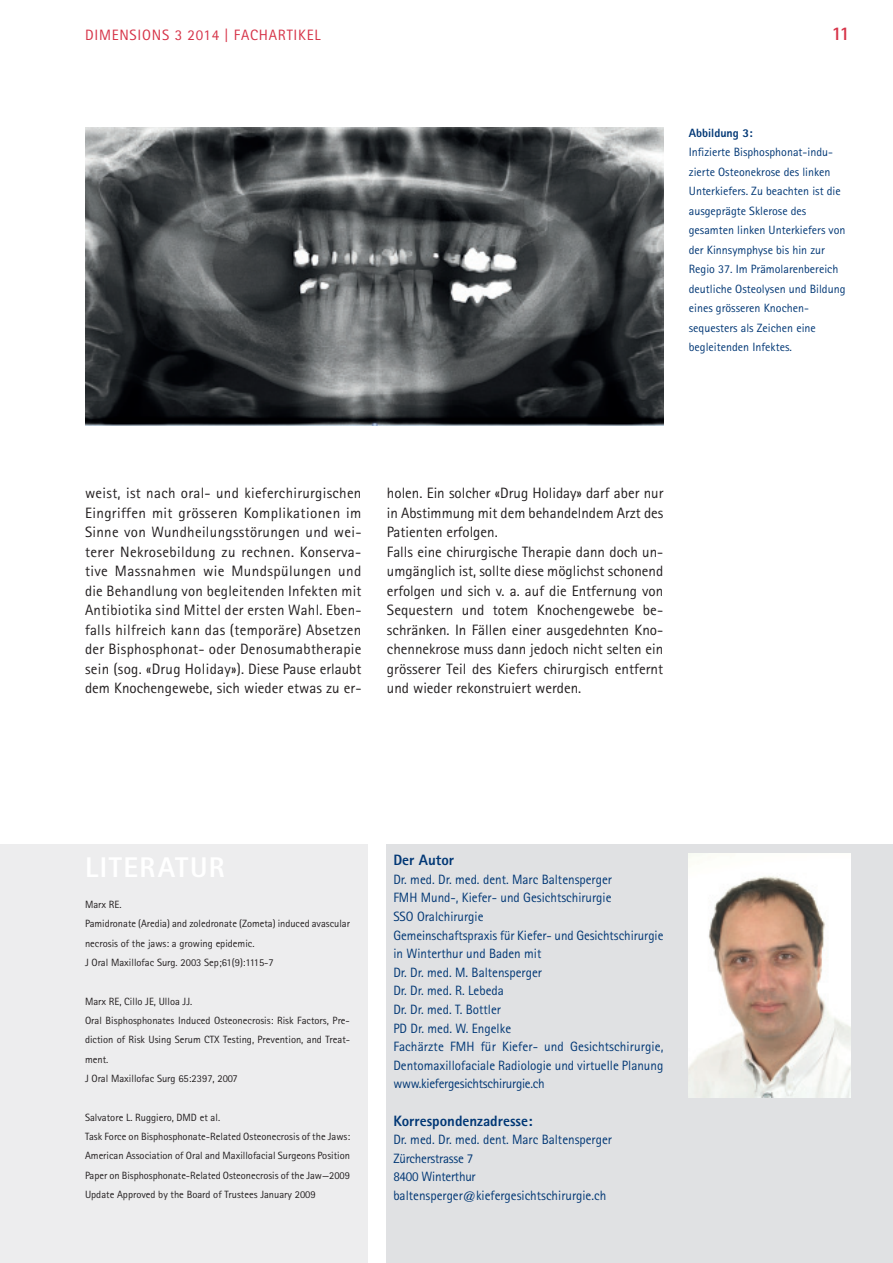
<style>
.page{position:relative;width:893px;height:1263px;background:#fff}
.page>*{position:absolute;margin:0;border:0;box-sizing:border-box;transform-origin:0 0}
.t1{font:700 19.5px "Rotis Sans Serif";color:#d63247}
.t2{font:15px/19.5px "Rotis Sans Serif";color:#231f20;text-align:justify}
.t3{font:800 15px "Rotis Sans Serif";color:#013775}
.t4{font:15px "Rotis Sans Serif";letter-spacing:.05em;color:#d63247}
.t5{font:13.5px/18.6px "Rotis Sans Serif";color:#013775}
.t6{font:12px/19.5px "Rotis Sans Serif";color:#013775}
.t7{font:800 12px "Rotis Sans Serif";color:#013775}
.t8{font:10.5px/19.4px "Rotis Sans Serif";color:#231f20}
</style>
<div class="page">
<img style="left:85px;top:128px;width:578px;height:297px">
<div style="left:387px;top:845px;width:506px;height:418px;background:#e0e1e3"></div>
<div style="left:0;top:845px;width:367px;height:418px;background:#ededee"></div>
<img style="left:689px;top:853px;width:161px;height:244px">
<p class="t4" style="left:85px;top:26px;width:237px">Dimensions 3 2014 | fachartikel</p>
<h1 class="t1" style="left:831px;top:21px;width:20px">11</h1>
<p class="t7" style="left:689px;top:125px;width:65px">Abbildung 3:</p>
<p class="t6" style="left:689px;top:143px;width:158px">I nfizierte Bisphosphonat-indu&shy;zierte Osteonekrose des linken<br>Unterkiefers. Zu beachten ist die ausgeprägte Sklerose des gesamten linken Unterkiefers von der Kinnsymphyse bis hin zur<br>Regio 37. I m Prämolarenbereich deutliche Osteolysen und Bildung eines grösseren Knochen&shy;sequesters als Zeichen eine begleitenden I nfektes.</p>
<p class="t2" style="left:85px;top:483px;width:278px">weist, ist nach oral- und kieferchirurgischen Eingriffen mit grösseren Komplikationen im Sinne von Wundheilungsstörungen und wei&shy;terer Nekrosebildung zu rechnen. Konserva&shy;tive Massnahmen wie M undspülungen und die Behandlung von begleitenden I nfekten mit Antibiotika sind M ittel der ersten Wahl. Eben&shy;falls hilfreich kann das (temporäre) Absetzen der Bisphosphonat- oder Denosumabtherapie sein (sog. «Drug Holiday»). Diese Pause erlaubt dem Knochengewebe, sich wieder etwas zu er-</p>
<p class="t2" style="left:387px;top:483px;width:278px;text-align:left">holen. Ein solcher «Drug Holiday» darf aber nur in Abstimmung mit dem behandelndem Arzt des Patienten erfolgen.<br>Falls eine chirurgische Therapie dann doch un&shy;umgänglich ist, sollte diese möglichst schonend erfolgen und sich v. a. auf die Entfernung von Sequestern und totem Knochengewebe be&shy;schränken. I n Fällen einer ausgedehnten Kno&shy;chennekrose muss dann jedoch nicht selten ein grösserer Teil des Kiefers chirurgisch entfernt und wieder rekonstruiert werden.</p>
<p class="t8" style="left:85px;top:894px;width:266px">Marx RE.<br>Pamidronate (Aredia) and zoledronate (Zometa) induced avascular necrosis of the jaws: a growing epidemic.<br>J Oral Maxillofac Surg. 2003 Sep;61(9):1115-7</p>
<p class="t8" style="left:85px;top:991px;width:267px">Marx RE, Cillo JE, Ulloa JJ.<br>Oral Bisphosphonates I nduced Osteonecrosis: Risk Factors, Pre&shy;diction of Risk Using Serum CTX Testing, Prevention, and Treat&shy;ment.<br>J Oral Maxillofac Surg 65:2397, 2007</p>
<p class="t8" style="left:85px;top:1107px;width:267px">Salvatore L. Ruggiero, DM D et al.<br>Task Force on Bisphosphonate-Related Osteonecrosis of the Jaws:<br>American Association of Oral and Maxillofacial Surgeons Position Paper on Bisphosphonate-Related Osteonecrosis of the Jaw—2009<br>Update Approved by the Board of Trustees January 2009</p>
<p class="t3" style="left:393px;top:850px;width:62px">Der Autor</p>
<p class="t5" style="left:393px;top:870px;width:220px">Dr. med. Dr. med. dent. Marc Baltensperger<br>FMH</p>
<p class="t5" style="left:421px;top:888px;width:192px">M und-, Kiefer- und Gesichtschirurgie</p>
<p class="t5" style="left:393px;top:907px;width:8px">SSO</p>
<p class="t5" style="left:393px;top:907px;width:272px;text-indent:24px">Oralchirurgie<br>Gemeinschaftspraxis für Kiefer- und Gesichtschirurgie in Winterthur und Baden mit<br>Dr. Dr. med. M. Baltensperger<br>Dr. Dr. med. R. Lebeda<br>Dr. Dr. med. T. Bottler<br>PD Dr. med. W. Engelke<br>Fachärzte FMH</p>
<p class="t5" style="left:393px;top:1037px;width:272px;text-align:justify;text-indent:87px">für Kiefer- und Gesichtschirurgie, Dentomaxillofaciale Radiologie und virtuelle Planung www.kiefergesichtschirurgie.ch</p>
<p class="t3" style="left:393px;top:1111px;width:141px">Korrespondenzadresse:</p>
<p class="t5" style="left:393px;top:1130px;width:220px">Dr. med. Dr. med. dent. Marc Baltensperger<br>Zürcherstrasse 7<br>8400 Winterthur baltensperger@kiefergesichtschirurgie.ch</p>
</div>
